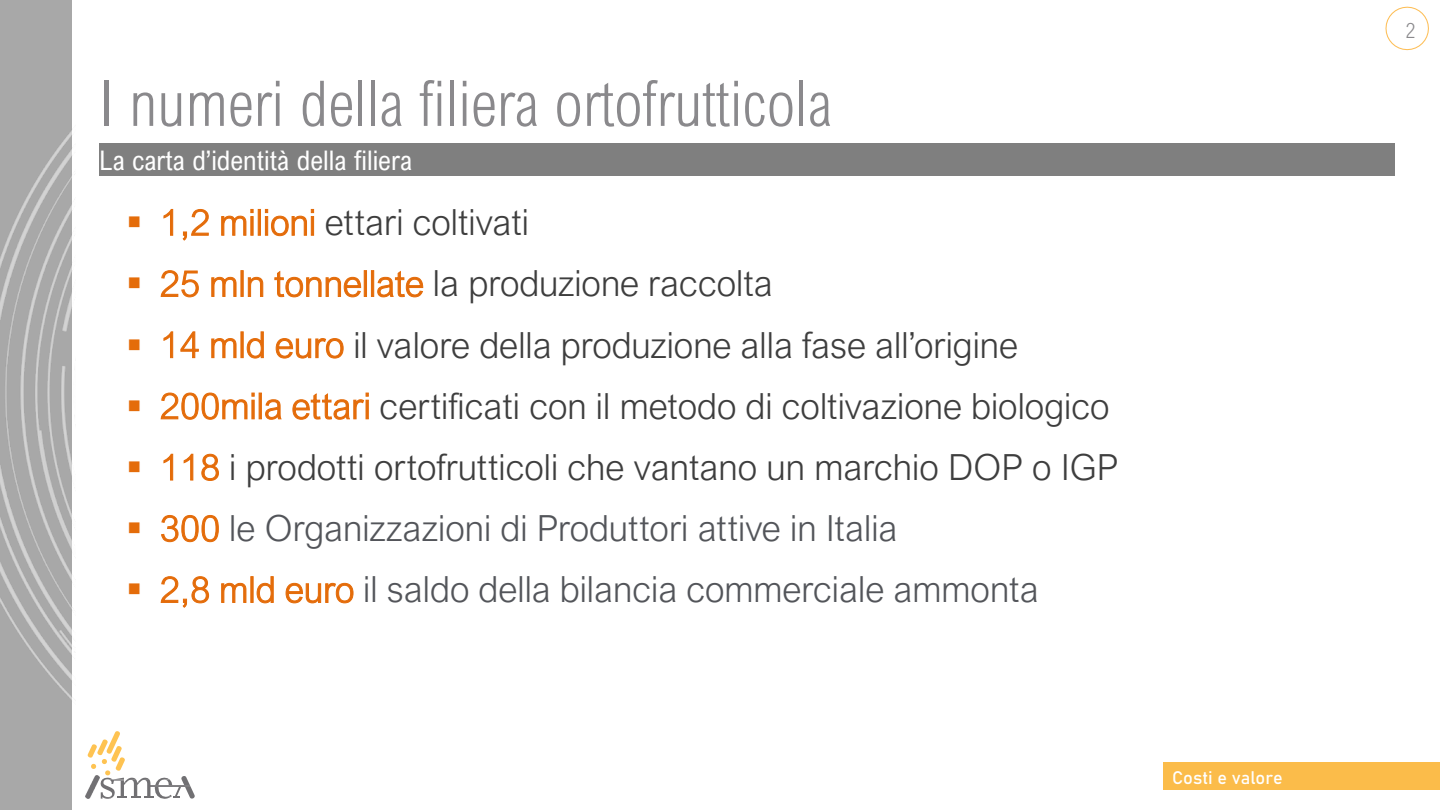
<style>
.page{position:relative;width:1440px;height:810px;background:#fff}
.page>*{position:absolute;margin:0;border:0;box-sizing:border-box;transform-origin:0 0}
.t1{font:300 63px "Arial Nova Cond";color:#8a898c}
.t2{font:300 36px "Arial Nova";color:#3e3e3e}
.t3{font:300 36px "Arial Nova";color:#53555a}
.t4{font:27px "Arial Nova Cond";color:#fff}
.t5{font:300 21px "Arial Nova Cond";color:#8a898c}
.t6{font:18px "Bahnschrift";color:#fff}
.s1{color:#e46c0a}
</style>
<div class="page">
<img style="left:86px;top:790px;width:2px;height:8px">
<svg style="left:88px;top:731px;width:107px;height:68px"></svg>
<svg style="left:1385px;top:6px;width:44px;height:45px"></svg>
<img style="left:0;top:0;width:73px;height:810px">
<div style="left:1164px;top:762px;width:276px;height:28px;background:#fbbc4a"></div>
<div style="left:99px;top:143px;width:1296px;height:33px;background:#7f7f7f"></div>
<h2 class="t1" style="left:99px;top:65px;width:734px">I numeri della filiera ortofrutticola</h2>
<p class="t4" style="left:99px;top:144px;width:314px">La carta d’identità della filiera</p>
<p class="t2" style="left:126px;top:202px;width:404px"><span class="s1">▪ 1,2 milioni</span> ettari coltivati</p>
<p class="t2" style="left:126px;top:263px;width:648px"><span class="s1">▪ 25 mln tonnellate</span> la produzione raccolta</p>
<p class="t2" style="left:126px;top:325px;width:894px"><span class="s1">▪ 14 mld euro</span> il valore della produzione alla fase all’origine</p>
<p class="t2" style="left:126px;top:386px;width:985px"><span class="s1">▪ 200mila ettari</span> certificati con il metodo di coltivazione biologico</p>
<p class="t2" style="left:126px;top:447px;width:994px"><span class="s1">▪ 118</span> i prodotti ortofrutticoli che vantano un marchio DOP o IGP</p>
<p class="t3" style="left:126px;top:508px;width:773px"><span class="s1">▪ 300</span> le Organizzazioni di Produttori attive in Italia</p>
<p class="t3" style="left:126px;top:569px;width:914px"><span class="s1">▪ 2,8 mld euro</span> il saldo della bilancia commerciale ammonta</p>
<p class="t6" style="left:1172px;top:764px;width:112px">Costi e valore</p>
<p class="t5" style="left:1406px;top:17px;width:11px">2</p>
</div>
